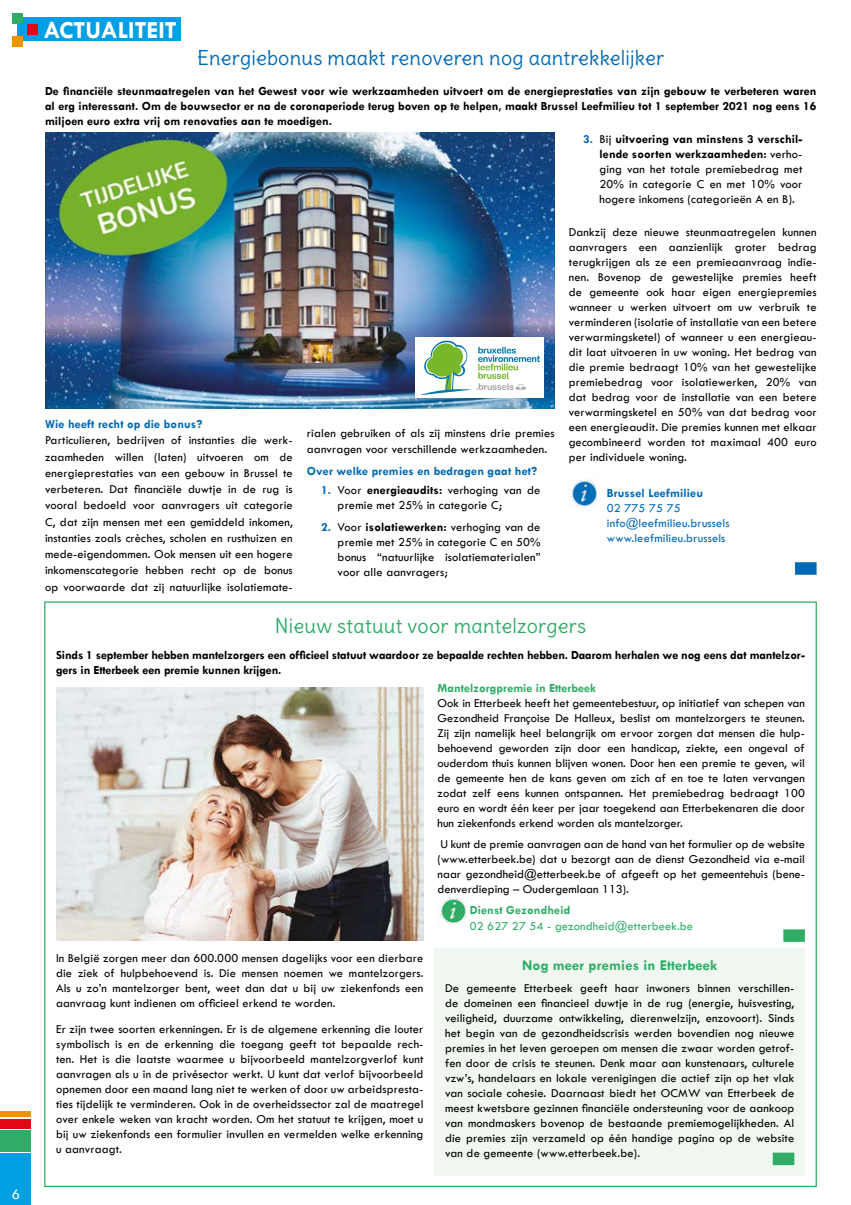
<style>
.page{position:relative;width:851px;height:1205px;background:#fff}
.page>*{position:absolute;margin:0;border:0;box-sizing:border-box;transform-origin:0 0}
.t1{font:700 24.75px "Tw Cen";color:#fff}
.ACTU-page_4-5_-_TITR{font:20px "Delius";letter-spacing:.01em;color:#0069b4}
.ACTU-page_4-5_-_TITR-2{font:20px "Delius";letter-spacing:.01em;color:#2fac66}
.ACTU-page4-5{font:700 15px "Tw Cen";letter-spacing:.01em;color:#2fac66}
.t2{font:15px "Tw Cen";color:#fff}
.ACTU-page4-5-2{font:12.5px/15px "Tw Cen";letter-spacing:.01em;color:#000;text-align:justify}
.ACTU-page4-5-3{font:700 12.5px/15px "Tw Cen";letter-spacing:-.01em;color:#000;text-align:justify}
.ACTU-page4-5-4{font:12.5px/15px "Tw Cen";letter-spacing:.01em;color:#0069b4}
.ACTU-page4-5-5{font:700 12.5px "Tw Cen";letter-spacing:.01em;color:#0069b4}
.ACTU-page4-5-6{font:12.5px/16.2px "Tw Cen";letter-spacing:.01em;color:#2fac66}
.ACTU-page4-5-7{font:700 12.5px "Tw Cen";color:#2fac66}
.s1{font-weight:700;color:#0069b4}
.s2{font-weight:700}
</style>
<div class="page">
<svg style="left:0;top:1111px;width:31px;height:94px"></svg>
<div style="left:0;top:1111px;width:30px;height:6px;background:#f39200"></div>
<div style="left:0;top:1119px;width:30px;height:9px;background:#e30613"></div>
<div style="left:0;top:1130px;width:30px;height:21px;background:#2fac66"></div>
<div style="left:0;top:1153px;width:30px;height:52px;background:#009fe3"></div>
<div style="left:18px;top:17px;width:163px;height:24px;background:#009fe3"></div>
<div style="left:12px;top:13px;width:11px;height:11px;background:#2fac66"></div>
<div style="left:27px;top:24px;width:11px;height:11px;background:#e30613"></div>
<div style="left:12px;top:36px;width:11px;height:11px;background:#f39200"></div>
<img style="left:571px;top:479px;width:28px;height:29px">
<img style="left:45px;top:133px;width:509px;height:275px">
<div style="left:794px;top:562px;width:22px;height:13px;background:#0069b4"></div>
<img style="left:440px;top:897px;width:28px;height:28px">
<div style="left:783px;top:929px;width:21px;height:13px;background:#2fac66"></div>
<img style="left:56px;top:687px;width:367px;height:253px">
<div style="left:434px;top:949px;width:370px;height:226px;background:#f0f7f1"></div>
<div style="left:772px;top:1152px;width:22px;height:13px;background:#2fac66"></div>
<div style="left:415px;top:337px;width:129px;height:60px;background:#fff"></div>
<svg style="left:420px;top:340px;width:120px;height:55px"></svg>
<p class="t2" style="left:12px;top:1184px;width:10px">6</p>
<p class="t1" style="left:43px;top:15px;width:135px">ACTUALITEIT</p>
<p class="ACTU-page_4-5_-_TITR" style="left:197px;top:46px;width:468px">Energiebonus maakt renoveren nog aantrekkelijker</p>
<p class="ACTU-page4-5-3" style="left:45px;top:83px;width:773px">De financiële steunmaatregelen van het Gewest voor wie werkzaamheden uitvoert om de energieprestaties van zijn gebouw te verbeteren waren al erg interessant. Om de bouwsector er na de coronaperiode terug boven op te helpen, maakt Brussel Leefmilieu tot 1 september 2021 nog eens 16 miljoen euro extra vrij om renovaties aan te moedigen.</p>
<p class="ACTU-page4-5-5" style="left:45px;top:417px;width:159px">Wie heeft recht op die bonus?</p>
<p class="ACTU-page4-5-2" style="left:45px;top:432px;width:249px;line-height:16.2px">Particulieren, bedrijven of instanties die werk&shy;zaamheden willen (laten) uitvoeren om de energieprestaties van een gebouw in Brussel te verbeteren. Dat financiële duwtje in de rug is vooral bedoeld voor aanvragers uit categorie C, dat zijn mensen met een gemiddeld inkomen, instanties zoals crèches, scholen en rusthuizen en mede-eigendommen. Ook mensen uit een hogere inkomenscategorie hebben recht op de bonus op voorwaarde dat zij natuurlijke isolatiemate-</p>
<p class="ACTU-page4-5-2" style="left:307px;top:425px;width:249px;line-height:16.2px">rialen gebruiken of als zij minstens drie premies aanvragen voor verschillende werkzaamheden.</p>
<p class="ACTU-page4-5-5" style="left:307px;top:464px;width:232px">Over welke premies en bedragen gaat het?</p>
<p class="ACTU-page4-5-2" style="left:337px;top:482px;width:204px;text-indent:-17px"><span class="s1">1.</span> Voor <span class="s2">energieaudits:</span> verhoging van de premie met 25% in categorie C;</p>
<p class="ACTU-page4-5-2" style="left:337px;top:519px;width:204px;text-indent:-17px"><span class="s1">2.</span> Voor <span class="s2">isolatiewerken:</span> verhoging van de premie met 25% in categorie C en 50% bonus “natuurlijke isolatiematerialen” voor alle aanvragers;</p>
<p class="ACTU-page4-5-2" style="left:599px;top:132px;width:204px;text-indent:-17px"><span class="s1">3.</span> Bij <span class="s2">uitvoering van minstens 3 verschil&shy;lende soorten werkzaamheden:</span> verho&shy;ging van het totale premiebedrag met 20% in categorie C en met 10% voor hogere inkomens (categorieën A en B).</p>
<p class="ACTU-page4-5-2" style="left:568px;top:224px;width:249px">Dankzij deze nieuwe steunmaatregelen kunnen aanvragers een aanzienlijk groter bedrag terugkrijgen als ze een premieaanvraag indie&shy;nen. Bovenop de gewestelijke premies heeft de gemeente ook haar eigen energiepremies wanneer u werken uitvoert om uw verbruik te verminderen (isolatie of installatie van een betere verwarmingsketel) of wanneer u een energieau&shy;dit laat uitvoeren in uw woning. Het bedrag van die premie bedraagt 10% van het gewestelijke premiebedrag voor isolatiewerken, 20% van dat bedrag voor de installatie van een betere verwarmingsketel en 50% van dat bedrag voor een energieaudit. Die premies kunnen met elkaar gecombineerd worden tot maximaal 400 euro per individuele woning.</p>
<p class="ACTU-page4-5-4" style="left:607px;top:485px;width:124px"><span class="s2">Brussel Leefmilieu<br></span>02 775 75 75 info@leefmilieu.brussels www.leefmilieu.brussels</p>
<p class="ACTU-page_4-5_-_TITR-2" style="left:275px;top:613px;width:313px">Nieuw statuut voor mantelzorgers</p>
<p class="ACTU-page4-5-3" style="left:56px;top:647px;width:750px">Sinds 1 september hebben mantelzorgers een officieel statuut waardoor ze bepaalde rechten hebben. Daarom herhalen we nog eens dat mantelzor&shy;gers in Etterbeek een premie kunnen krijgen.</p>
<p class="ACTU-page4-5-2" style="left:56px;top:951px;width:369px">In België zorgen meer dan 600.000 mensen dagelijks voor een dierbare die ziek of hulpbehoevend is. Die mensen noemen we mantelzorgers.<br>Als u zo’n mantelzorger bent, weet dan dat u bij uw ziekenfonds een aanvraag kunt indienen om officieel erkend te worden.</p>
<p class="ACTU-page4-5-2" style="left:56px;top:1021px;width:369px">Er zijn twee soorten erkenningen. Er is de algemene erkenning die louter symbolisch is en de erkenning die toegang geeft tot bepaalde rech&shy;ten. Het is die laatste waarmee u bijvoorbeeld mantelzorgverlof kunt aanvragen als u in de privésector werkt. U kunt dat verlof bijvoorbeeld opnemen door een maand lang niet te werken of door uw arbeidspresta&shy;ties tijdelijk te verminderen. Ook in de overheidssector zal de maatregel over enkele weken van kracht worden. Om het statuut te krijgen, moet u bij uw ziekenfonds een formulier invullen en vermelden welke erkenning u aanvraagt.</p>
<p class="ACTU-page4-5-7" style="left:437px;top:681px;width:160px">Mantelzorgpremie in Etterbeek</p>
<p class="ACTU-page4-5-2" style="left:437px;top:696px;width:369px">Ook in Etterbeek heeft het gemeentebestuur, op initiatief van schepen van Gezondheid Françoise De Halleux, beslist om mantelzorgers te steunen.<br>Zij zijn namelijk heel belangrijk om ervoor zorgen dat mensen die hulp&shy;behoevend geworden zijn door een handicap, ziekte, een ongeval of ouderdom thuis kunnen blijven wonen. Door hen een premie te geven, wil de gemeente hen de kans geven om zich af en toe te laten vervangen zodat zelf eens kunnen ontspannen. Het premiebedrag bedraagt 100 euro en wordt één keer per jaar toegekend aan Etterbekenaren die door hun ziekenfonds erkend worden als mantelzorger.</p>
<p class="ACTU-page4-5-2" style="left:437px;top:836px;width:369px">U kunt de premie aanvragen aan de hand van het formulier op de website (www.etterbeek.be) dat u bezorgt aan de dienst Gezondheid via e-mail naar gezondheid@etterbeek.be of afgeeft op het gemeentehuis (bene&shy;denverdieping – Oudergemlaan 113).</p>
<p class="ACTU-page4-5-6" style="left:469px;top:902px;width:225px"><span class="s2">Dienst Gezondheid<br></span>02 627 27 54 - gezondheid@etterbeek.be</p>
<p class="ACTU-page4-5" style="left:522px;top:956px;width:197px">Nog meer premies in Etterbeek</p>
<p class="ACTU-page4-5-2" style="left:445px;top:980px;width:351px">De gemeente Etterbeek geeft haar inwoners binnen verschillen&shy;de domeinen een financieel duwtje in de rug (energie, huisvesting, veiligheid, duurzame ontwikkeling, dierenwelzijn, enzovoort). Sinds het begin van de gezondheidscrisis werden bovendien nog nieuwe premies in het leven geroepen om mensen die zwaar worden getrof&shy;fen door de crisis te steunen. Denk maar aan kunstenaars, culturele vzw’s, handelaars en lokale verenigingen die actief zijn op het vlak van sociale cohesie. Daarnaast biedt het OCMW van Etterbeek de meest kwetsbare gezinnen financiële ondersteuning voor de aankoop van mondmaskers bovenop de bestaande premiemogelijkheden. Al die premies zijn verzameld op één handige pagina op de website van de gemeente (www.etterbeek.be).</p>
</div>
